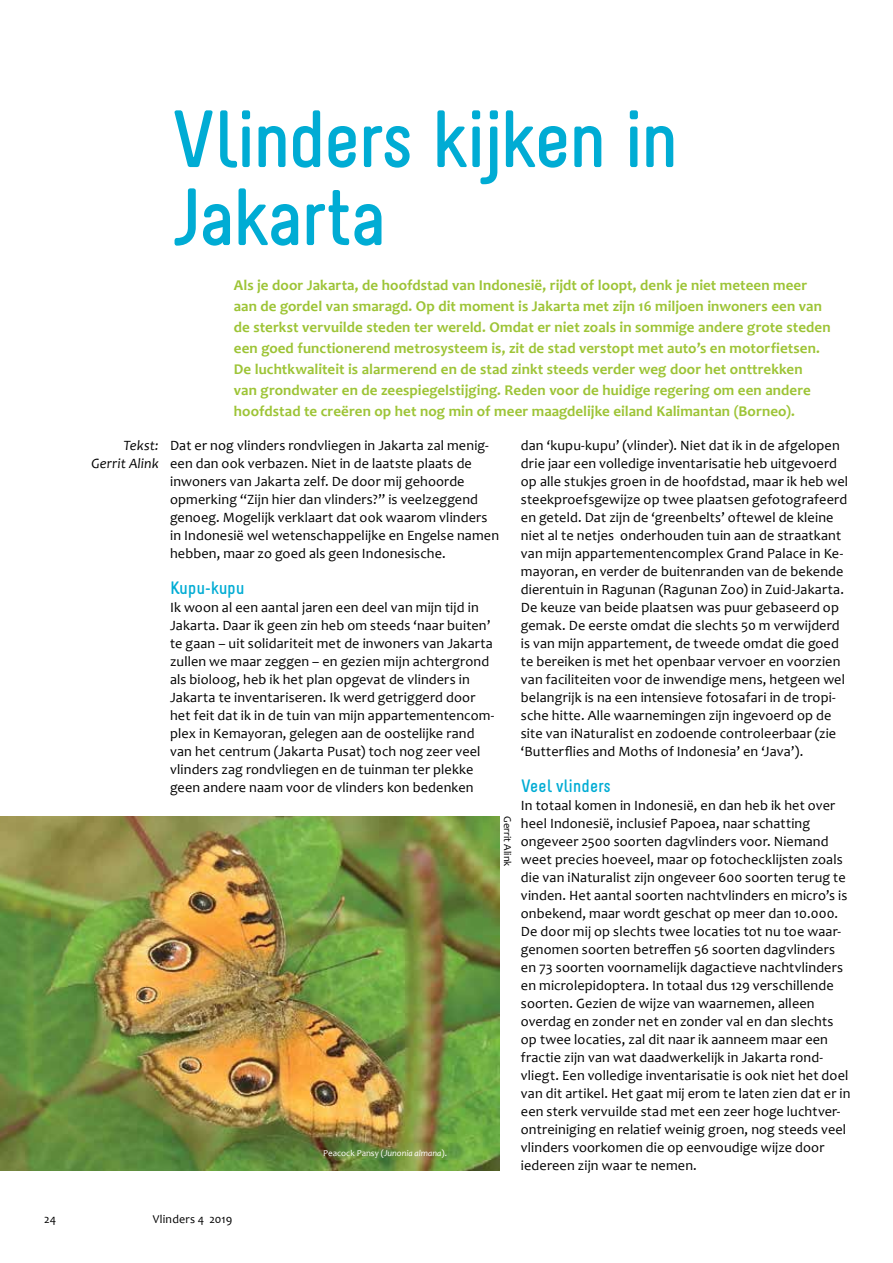
<style>
.page{position:relative;width:893px;height:1263px;background:#fff}
.page>*{position:absolute;margin:0;border:0;box-sizing:border-box;transform-origin:0 0}
.t1{font:700 81px/78px "Melbourne";letter-spacing:-.03em;color:#00acd4}
.t2{font:700 18px "Melbourne";color:#00acd4}
.t3{font:700 15px/21px "Candara";letter-spacing:.005em;color:#9dc436}
.t4{font:14.25px/18px "Candara";letter-spacing:.01em;color:#000}
.t5{font:italic 14.25px/18px "Candara";letter-spacing:.01em;color:#000;text-align:right}
.t6{font:12px "Candara";letter-spacing:.02em;color:#000}
.t7{font:10.5px "Candara";color:#000}
.t8{font:9px "Candara";color:#fff}
.s1{font-style:italic}
</style>
<div class="page">
<img style="left:0;top:816px;width:500px;height:355px">
<h1 class="t1" style="left:170px;top:100px;width:510px">Vlinders kijken in<br>Jakarta</h1>
<p class="t3" style="left:234px;top:274px;width:598px">Als je door Jakarta, de hoofdstad van Indonesië, rijdt of loopt, denk je niet meteen meer aan de gordel van smaragd. Op dit moment is Jakarta met zijn 16 miljoen inwoners een van de sterkst vervuilde steden ter wereld. Omdat er niet zoals in sommige andere grote steden een goed functionerend metrosysteem is, zit de stad verstopt met auto’s en motorfietsen.<br>De luchtkwaliteit is alarmerend en de stad zinkt steeds verder weg door het onttrekken<br>van grondwater en de zeespiegelstijging. Reden voor de huidige regering om een andere hoofdstad te creëren op het nog min of meer maagdelijke eiland Kalimantan (Borneo).</p>
<p class="t5" style="left:92px;top:436px;width:69px">Tekst:<br>Gerrit Alink</p>
<p class="t4" style="left:170px;top:436px;width:331px">Dat er nog vlinders rondvliegen in Jakarta zal menig&shy;een dan ook verbazen. Niet in de laatste plaats de inwoners van Jakarta zelf. De door mij gehoorde opmerking “Zijn hier dan vlinders?” is veelzeggend genoeg. Mogelijk verklaart dat ook waarom vlinders in Indonesië wel wetenschappelijke en Engelse namen hebben, maar zo goed als geen Indonesische.</p>
<p class="t2" style="left:170px;top:577px;width:76px">Kupu-kupu</p>
<p class="t4" style="left:170px;top:598px;width:326px">Ik woon al een aantal jaren een deel van mijn tijd in Jakarta. Daar ik geen zin heb om steeds ‘naar buiten’ te gaan – uit solidariteit met de inwoners van Jakarta zullen we maar zeggen – en gezien mijn achtergrond als bioloog, heb ik het plan opgevat de vlinders in Jakarta te inventariseren. Ik werd getriggerd door het feit dat ik in de tuin van mijn appartementencom&shy;plex in Kemayoran, gelegen aan de oostelijke rand van het centrum (Jakarta Pusat) toch nog zeer veel vlinders zag rondvliegen en de tuinman ter plekke geen andere naam voor de vlinders kon bedenken</p>
<p class="t7" style="left:514px;top:816px;width:51px;rotate:90deg">Gerrit Alink</p>
<p class="t8" style="left:323px;top:1147px;width:125px">Peacock Pansy (<span class="s1">Junonia almana</span>).</p>
<p class="t4" style="left:521px;top:436px;width:329px">dan ‘kupu-kupu’ (vlinder). Niet dat ik in de afgelopen drie jaar een volledige inventarisatie heb uitgevoerd op alle stukjes groen in de hoofdstad, maar ik heb wel steekproefsgewijze op twee plaatsen gefotografeerd en geteld. Dat zijn de ‘greenbelts’ oftewel de kleine niet al te netjes onderhouden tuin aan de straatkant van mijn appartementencomplex Grand Palace in Ke&shy;mayoran, en verder de buitenranden van de bekende dierentuin in Ragunan (Ragunan Zoo) in Zuid-Jakarta.<br>De keuze van beide plaatsen was puur gebaseerd op gemak. De eerste omdat die slechts 50 m verwijderd is van mijn appartement, de tweede omdat die goed te bereiken is met het openbaar vervoer en voorzien van faciliteiten voor de inwendige mens, hetgeen wel belangrijk is na een intensieve fotosafari in de tropi&shy;sche hitte. Alle waarnemingen zijn ingevoerd op de site van iNaturalist en zodoende controleerbaar (zie ‘Butterflies and Moths of Indonesia’ en ‘Java’).</p>
<p class="t2" style="left:521px;top:775px;width:91px">Veel vlinders</p>
<p class="t4" style="left:521px;top:796px;width:331px">In totaal komen in Indonesië, en dan heb ik het over heel Indonesië, inclusief Papoea, naar schatting ongeveer 2500 soorten dagvlinders voor. Niemand weet precies hoeveel, maar op fotochecklijsten zoals die van iNaturalist zijn ongeveer 600 soorten terug te vinden. Het aantal soorten nachtvlinders en micro’s is onbekend, maar wordt geschat op meer dan 10.000.<br>De door mij op slechts twee locaties tot nu toe waar&shy;genomen soorten betreffen 56 soorten dagvlinders en 73 soorten voornamelijk dagactieve nachtvlinders en microlepidoptera. In totaal dus 129 verschillende soorten. Gezien de wijze van waarnemen, alleen overdag en zonder net en zonder val en dan slechts op twee locaties, zal dit naar ik aanneem maar een fractie zijn van wat daadwerkelijk in Jakarta rond&shy;vliegt. Een volledige inventarisatie is ook niet het doel van dit artikel. Het gaat mij erom te laten zien dat er in een sterk vervuilde stad met een zeer hoge luchtver&shy;ontreiniging en relatief weinig groen, nog steeds veel vlinders voorkomen die op eenvoudige wijze door iedereen zijn waar te nemen.</p>
<p class="t6" style="left:44px;top:1211px;width:14px">24</p>
<p class="t6" style="left:153px;top:1211px;width:81px">Vlinders 4 2019</p>
</div>
